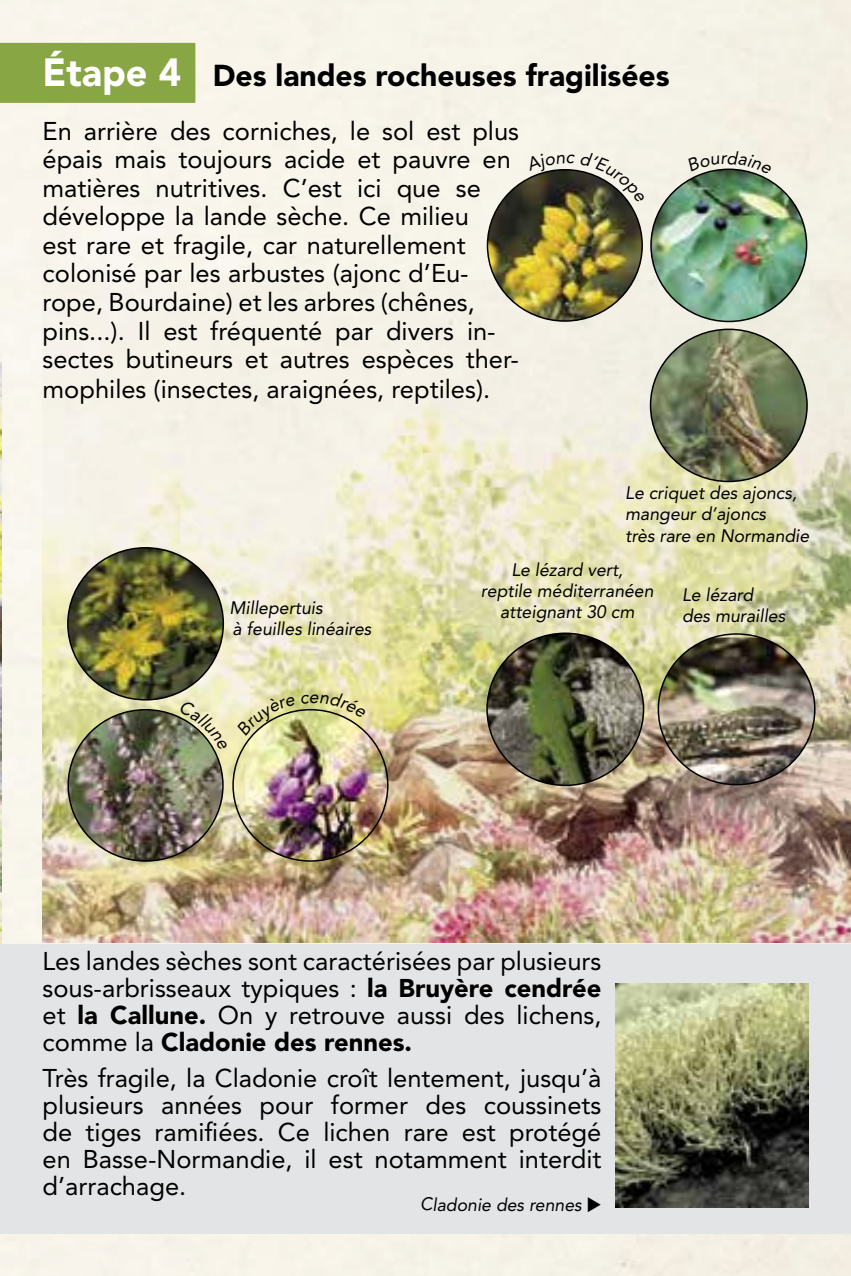
<style>
.page{position:relative;width:851px;height:1276px;background:#fff}
.page>*{position:absolute;margin:0;border:0;box-sizing:border-box;transform-origin:0 0}
.t1{font:900 30px "Avenir LT Std";color:#000}
.t2{font:25.5px/28.8px "Avenir LT Std";color:#000;text-align:justify}
.t3{font:italic 18px/21px "Avenir LT Std";color:#000}
.s1{font-size:39px;color:#fff}
.s2{font-weight:900}
</style>
<div class="page">
<div style="left:0;top:0;width:850px;height:1276px;background:#f7f4ea"></div>
<img style="left:0;top:322px;width:1px;height:622px">
<div style="left:0;top:944px;width:850px;height:289px;background:#e3e4e5"></div>
<img style="left:43px;top:280px;width:807px;height:662px">
<img style="left:658px;top:637px;width:156px;height:147px">
<img style="left:487px;top:633px;width:156px;height:152px">
<img style="left:68px;top:548px;width:155px;height:152px">
<img style="left:68px;top:709px;width:155px;height:152px">
<div style="left:0;top:43px;width:195px;height:60px;background:#88a643"></div>
<img style="left:487px;top:170px;width:155px;height:151px">
<img style="left:650px;top:329px;width:156px;height:152px">
<img style="left:651px;top:169px;width:155px;height:152px">
<img style="left:615px;top:983px;width:193px;height:225px">
<svg style="left:525px;top:151px;width:120px;height:52px;background:#a19e91"></svg>
<svg style="left:686px;top:150px;width:86px;height:25px;background:#d9d9cc"></svg>
<svg style="left:236px;top:691px;width:130px;height:44px;background:#d7d699"></svg>
<svg style="left:179px;top:700px;width:49px;height:51px;background:#cbcca4"></svg>
<p class="t1" style="left:43px;top:57px;width:628px"><span class="s1">Étape 4</span> Des landes rocheuses fragilisées</p>
<p class="t2" style="left:43px;top:117px;width:478px;text-align:left">En arrière des corniches, le sol est plus épais mais toujours acide et pauvre en matières nutritives. C’est ici que se développe la lande sèche. Ce milieu<br>est rare et fragile, car naturellement colonisé par les arbustes (ajonc d’Eu&shy;rope, Bourdaine) et les arbres (chênes, pins...). Il est fréquenté par divers in&shy;sectes butineurs et autres espèces ther&shy;mophiles (insectes, araignées, reptiles).</p>
<p class="t3" style="left:229px;top:598px;width:143px">Millepertuis<br>à feuilles linéaires</p>
<p class="t3" style="left:625px;top:483px;width:186px">Le criquet des ajoncs, mangeur d’ajoncs<br>très rare en Normandie</p>
<p class="t3" style="left:481px;top:559px;width:174px;text-align:center">Le lézard vert,<br>reptile méditerranéen atteignant 30 cm</p>
<p class="t3" style="left:682px;top:585px;width:105px">Le lézard des murailles</p>
<p class="t2" style="left:43px;top:948px;width:560px;line-height:27px">Les landes sèches sont caractérisées par plusieurs sous-arbrisseaux typiques : <span class="s2">la Bruyère cendrée </span>et <span class="s2">la Callune.</span> On y retrouve aussi des lichens, comme la <span class="s2">Cladonie des rennes.</span></p>
<p class="t2" style="left:43px;top:1064px;width:560px;line-height:27px">Très fragile, la Cladonie croît lentement, jusqu’à plusieurs années pour former des coussinets de tiges ramifiées. Ce lichen rare est protégé en Basse-Normandie, il est notamment interdit d’arrachage.</p>
<p class="t3" style="left:420px;top:1194px;width:183px">Cladonie des rennes ◆</p>
</div>
